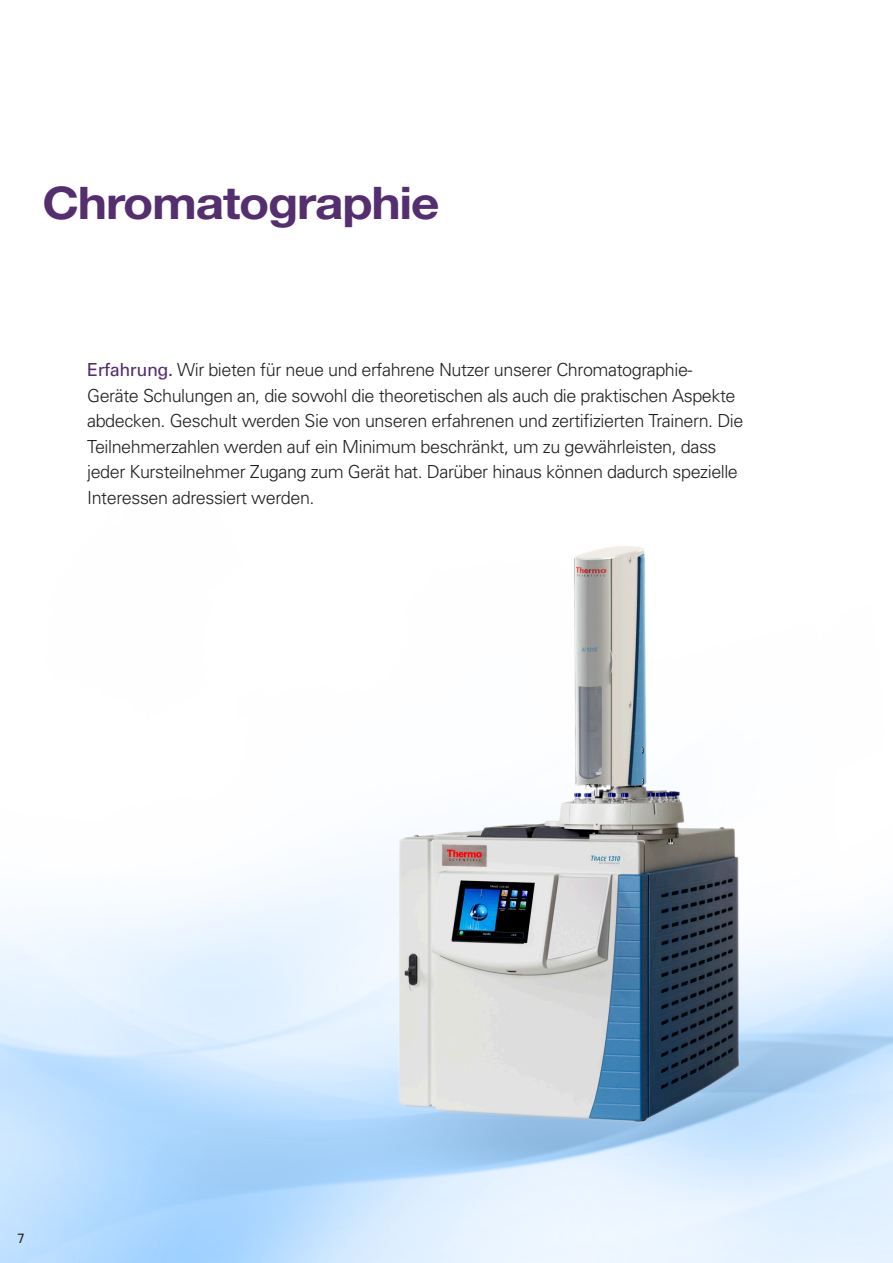
<style>
.page{position:relative;width:893px;height:1263px;background:#fff}
.page>*{position:absolute;margin:0;border:0;box-sizing:border-box;transform-origin:0 0}
.t1{font:700 45px "Helvetica Neue LT Std";letter-spacing:-.025em;color:#542e6e;scale:1.1 1}
.t2{font:300 18px/25.5px "Univers";letter-spacing:-.025em;color:#231f20}
.t3{font:13.5px "Univers";color:#231f20}
.s1{font-weight:400;color:#542e6e}
</style>
<div class="page">
<img style="left:369px;top:545px;width:384px;height:591px">
<h1 class="t1" style="left:43px;top:175px;width:362px">Chromatographie</h1>
<p class="t2" style="left:87px;top:356px;width:658px"><span class="s1">Erfahrung.</span> Wir bieten für neue und erfahrene Nutzer unserer Chromatographie-Geräte Schulungen an, die sowohl die theoretischen als auch die praktischen Aspekte abdecken. Geschult werden Sie von unseren erfahrenen und zertifizierten Trainern. Die Teilnehmerzahlen werden auf ein Minimum beschränkt, um zu gewährleisten, dass jeder Kursteilnehmer Zugang zum Gerät hat. Darüber hinaus können dadurch spezielle Interessen adressiert werden.</p>
<p class="t3" style="left:18px;top:1230px;width:9px">7</p>
</div>
